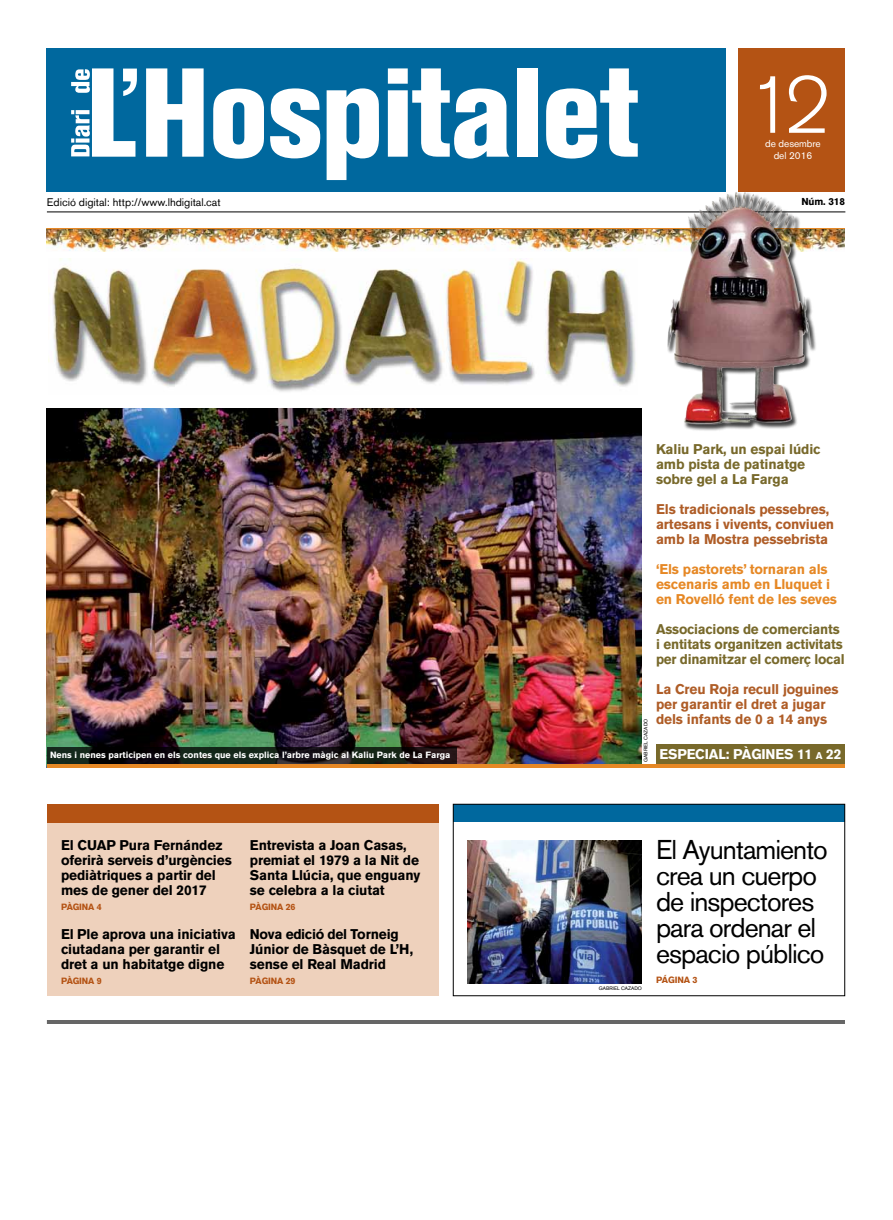
<style>
.page{position:relative;width:893px;height:1220px;background:#fff}
.page>*{position:absolute;margin:0;border:0;box-sizing:border-box;transform-origin:0 0}
.t1{font:300 80px "Akzidenz Grotesk BQ";color:#fff}
.t2{font:27px/26px "Akzidenz Grotesk BQ";letter-spacing:-.035em;color:#000}
.t3{font:700 14px/15px "Akzidenz Grotesk BQ";letter-spacing:-.01em;color:#000}
.t4{font:700 14px/15px "Akzidenz Grotesk BQ";letter-spacing:-.01em;color:#af5d27}
.t5{font:700 14px/15px "Akzidenz Grotesk BQ";letter-spacing:-.015em;color:#78692b;scale:.96 1}
.t6{font:700 14px/15px "Akzidenz Grotesk BQ";letter-spacing:-.01em;color:#e68825}
.t7{font:700 14px/15px "Akzidenz Grotesk BQ";letter-spacing:-.015em;color:#78692b}
.t8{font:700 14px "Akzidenz Grotesk BQ";letter-spacing:-.015em;color:#fff}
.t9{font:11px "Akzidenz Grotesk BQ";color:#000}
.t10{font:10px/12px "Akzidenz Grotesk BQ";letter-spacing:-.005em;color:#fff;text-align:center}
.t11{font:700 10px "Akzidenz Grotesk BQ";letter-spacing:-.015em;color:#000}
.t12{font:700 9px "Akzidenz Grotesk BQ";color:#fff}
.t13{font:700 9px "Akzidenz Grotesk BQ";letter-spacing:-.015em;color:#b45314}
.t14{font:5px "Akzidenz Grotesk BQ";color:#000}
.s1{font-size:9.8px}
</style>
<div class="page">
<div style="left:656px;top:744px;width:189px;height:24px;background:#78692b"></div>
<img style="left:52px;top:259px;width:584px;height:133px">
<hr style="left:47px;top:212px;width:798px;height:1px;background:#000">
<div style="left:738px;top:48px;width:107px;height:144px;background:#b45314"></div>
<hr style="left:47px;top:1020px;width:798px;height:4px;background:#666">
<div style="left:46px;top:48px;width:679px;height:144px;background:#00689e"></div>
<svg style="left:146px;top:68px;width:58px;height:89px"></svg>
<svg style="left:213px;top:89px;width:51px;height:70px"></svg>
<svg style="left:270px;top:88px;width:50px;height:70px"></svg>
<svg style="left:327px;top:88px;width:52px;height:92px"></svg>
<svg style="left:388px;top:68px;width:121px;height:91px"></svg>
<div style="left:517px;top:68px;width:20px;height:89px;background:#fff"></div>
<svg style="left:546px;top:68px;width:92px;height:91px"></svg>
<svg style="left:71px;top:68px;width:66px;height:89px"></svg>
<div style="left:47px;top:804px;width:392px;height:192px;background:#eed1bc"></div>
<div style="left:47px;top:804px;width:392px;height:19px;background:#b45314"></div>
<img style="left:47px;top:229px;width:798px;height:23px">
<img style="left:47px;top:408px;width:595px;height:356px">
<img style="left:467px;top:840px;width:175px;height:144px">
<div style="left:453px;top:804px;width:392px;height:18px;background:#00689e"></div>
<div style="left:453px;top:804px;width:392px;height:192px;border:1px solid #000"></div>
<svg style="left:47px;top:747px;width:410px;height:17px;background:#131713"></svg>
<hr style="left:47px;top:764px;width:798px;height:4px;background:#e68825">
<hr style="left:47px;top:228px;width:798px;height:1px;background:#e68825">
<div style="left:667px;top:191px;width:150px;height:240px;background:#000;opacity:.75"></div>
<img style="left:699px;top:191px;width:37px;height:35px">
<h1 class="t1" style="left:747px;top:60px;width:85px">12</h1>
<p class="t10" style="left:765px;top:137px;width:57px">de desembre del 2016</p>
<p class="t9" style="left:47px;top:195px;width:175px">Edició digital: http://www.lhdigital.cat</p>
<p class="t11" style="left:801px;top:196px;width:45px">Núm. 318</p>
<p class="t12" style="left:50px;top:750px;width:402px">Nens i nenes participen en els contes que els explica l’arbre màgic al Kaliu Park de La Farga</p>
<p class="t3" style="left:61px;top:838px;width:172px">El CUAP Pura Fernández oferirà serveis d’urgències pediàtriques a partir del mes de gener del 2017</p>
<p class="t13" style="left:61px;top:902px;width:42px">PÀGINA 4</p>
<p class="t3" style="left:61px;top:926px;width:176px">El Ple aprova una iniciativa ciutadana per garantir el dret a un habitatge digne</p>
<p class="t13" style="left:61px;top:976px;width:42px">PÀGINA 9</p>
<p class="t3" style="left:250px;top:838px;width:172px">Entrevista a Joan Casas, premiat el 1979 a la Nit de<br>Santa Llúcia, que enguany se celebra a la ciutat</p>
<p class="t13" style="left:250px;top:902px;width:47px">PÀGINA 26</p>
<p class="t3" style="left:250px;top:927px;width:165px">Nova edició del Torneig<br>Júnior de Bàsquet de L’H, sense el Real Madrid</p>
<p class="t13" style="left:250px;top:976px;width:47px">PÀGINA 29</p>
<p class="t14" style="left:643px;top:762px;width:45px;rotate:-90deg">gabriel cazado</p>
<p class="t7" style="left:656px;top:442px;width:166px">Kaliu Park, un espai lúdic amb pista de patinatge sobre gel a La Farga</p>
<p class="t4" style="left:656px;top:502px;width:180px">Els tradicionals pessebres, artesans i vivents, conviuen amb la Mostra pessebrista</p>
<p class="t6" style="left:656px;top:561px;width:182px">‘Els pastorets’ tornaran als escenaris amb en Lluquet i en Rovelló fent de les seves</p>
<p class="t5" style="left:656px;top:622px;width:198px">Associacions de comerciants i entitats organitzen activitats per dinamitzar el comerç local</p>
<p class="t4" style="left:656px;top:682px;width:184px">La Creu Roja recull joguines per garantir el dret a jugar dels infants de 0 a 14 anys</p>
<p class="t8" style="left:659px;top:746px;width:183px">ESPECIAL: PÀGINES 11 <span class="s1">a</span> 22</p>
<p class="t14" style="left:599px;top:985px;width:45px">gabriel cazado</p>
<h2 class="t2" style="left:656px;top:836px;width:173px">El Ayuntamiento crea un cuerpo de inspectores para ordenar el espacio público</h2>
<p class="t13" style="left:656px;top:974px;width:43px">PÁGINA 3</p>
</div>
